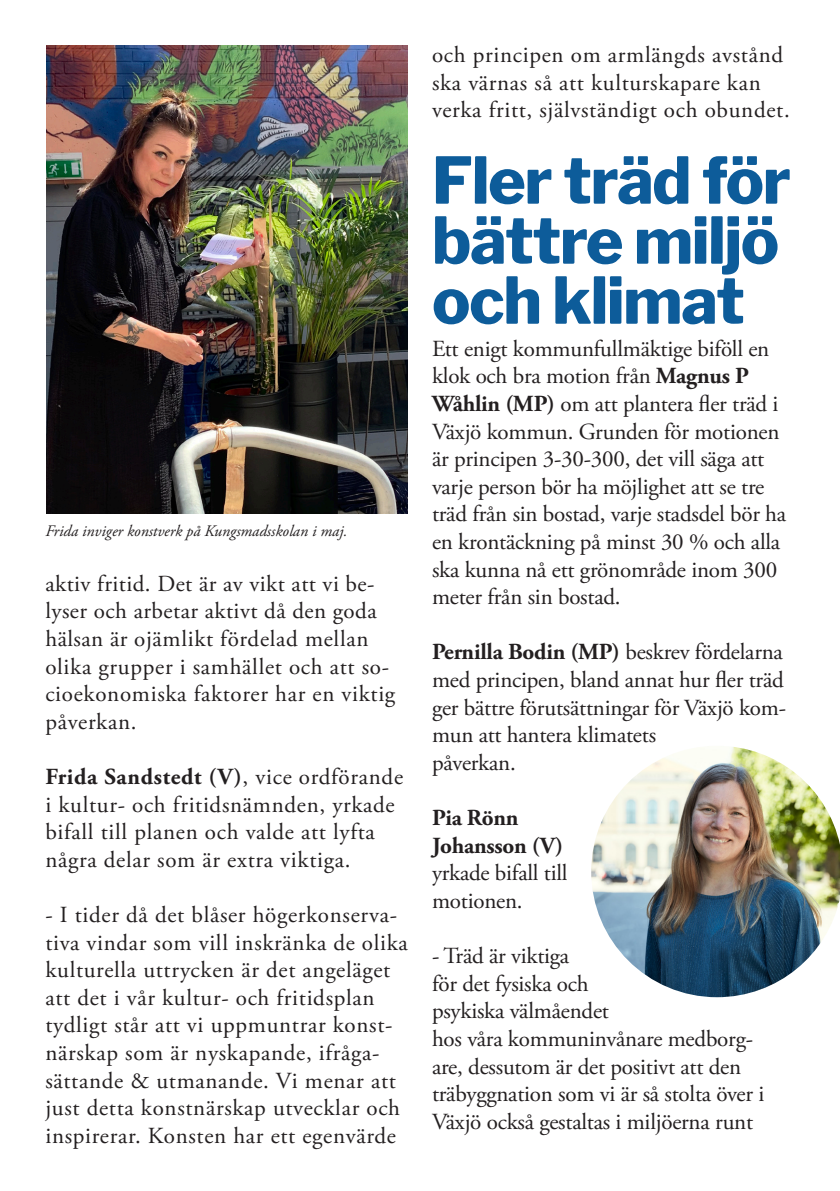
<style>
.page{position:relative;width:840px;height:1191px;background:#fff}
.page>*{position:absolute;margin:0;border:0;box-sizing:border-box;transform-origin:0 0}
.t1{font:800 64px/60px "Libre Franklin";letter-spacing:-.02em;color:#0d5c9a}
.t2{font:23px/27.6px "Adobe Garamond Pro";letter-spacing:.02em;color:#231f20}
.t3{font:23px/27.6px "Adobe Garamond Pro";letter-spacing:-.01em;color:#231f20}
.t4{font:italic 16px "Adobe Garamond Pro";color:#231f20}
.s1{font-weight:700}
</style>
<div class="page">
<img style="left:46px;top:45px;width:362px;height:468px">
<img style="left:591px;top:747px;width:248px;height:250px">
<p class="t4" style="left:45px;top:521px;width:303px">Frida inviger konstverk på Kungsmadsskolan i maj.</p>
<p class="t2" style="left:45px;top:570px;width:351px">aktiv fritid. Det är av vikt att vi be&shy;lyser och arbetar aktivt då den goda hälsan är ojämlikt fördelad mellan olika grupper i samhället och att so&shy;cioekonomiska faktorer har en viktig påverkan.</p>
<p class="t2" style="left:45px;top:763px;width:359px"><span class="s1">Frida Sandstedt (V)</span>, vice ordförande i kultur- och fritidsnämnden, yrkade bifall till planen och valde att lyfta några delar som är extra viktiga.</p>
<p class="t2" style="left:45px;top:901px;width:364px">- I tider då det blåser högerkonserva&shy;tiva vindar som vill inskränka de olika kulturella uttrycken är det angeläget att det i vår kultur- och fritidsplan tydligt står att vi uppmuntrar konst&shy;närskap som är nyskapande, ifråga&shy;sättande &amp; utmanande. Vi menar att just detta konstnärskap utvecklar och inspirerar. Konsten har ett egenvärde</p>
<p class="t2" style="left:432px;top:42px;width:359px">och principen om armlängds avstånd ska värnas så att kulturskapare kan verka fritt, självständigt och obundet.</p>
<p class="t1" style="left:432px;top:151px;width:360px">Fler träd för bättre miljö och klimat</p>
<p class="t3" style="left:432px;top:335px;width:355px">Ett enigt kommunfullmäktige biföll en klok och bra motion från <span class="s1">Magnus P Wåhlin (MP)</span> om att plantera fler träd i Växjö kommun. Grunden för motionen är principen 3-30-300, det vill säga att varje person bör ha möjlighet att se tre träd från sin bostad, varje stadsdel bör ha en krontäckning på minst 30 % och alla ska kunna nå ett grönområde inom 300 meter från sin bostad.</p>
<p class="t3" style="left:432px;top:639px;width:355px"><span class="s1">Pernilla Bodin (MP)</span> beskrev fördelarna med principen, bland annat hur fler träd ger bättre förutsättningar för Växjö kom&shy;mun att hantera klimatets<br>påverkan.</p>
<p class="t3" style="left:432px;top:805px;width:137px"><span class="s1">Pia Rönn<br>Johansson (V) </span>yrkade bifall till motionen.</p>
<p class="t3" style="left:432px;top:943px;width:333px">- Träd är viktiga<br>för det fysiska och<br>psykiska välmåendet<br>hos våra kommuninvånare medborg&shy;are, dessutom är det positivt att den träbyggnation som vi är så stolta över i<br>Växjö också gestaltas i miljöerna runt</p>
</div>
